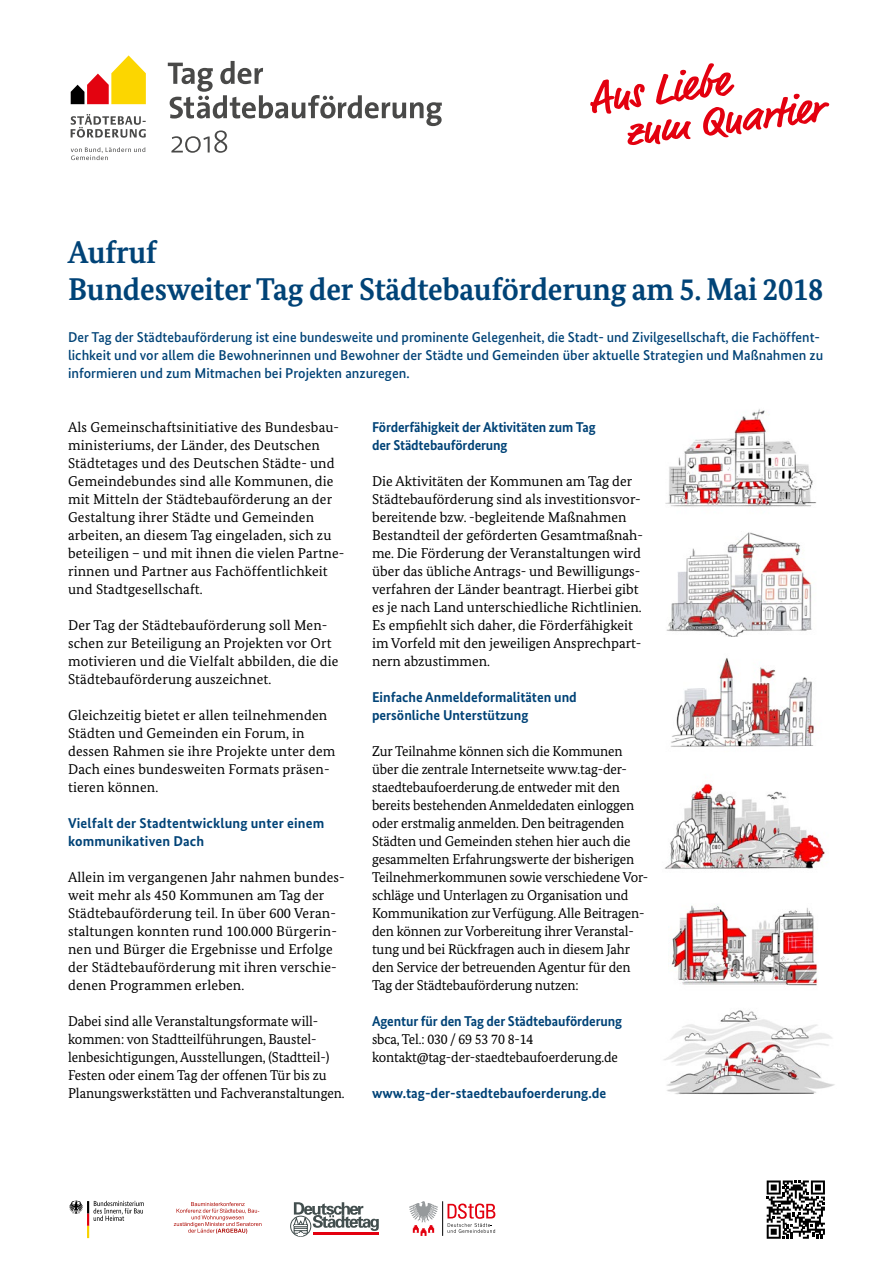
<style>
.page{position:relative;width:893px;height:1263px;background:#fff}
.page>*{position:absolute;margin:0;border:0;box-sizing:border-box;transform-origin:0 0}
.t1{font:700 31.5px/37.8px "Bundes Serif";letter-spacing:-.005em;color:#004377}
.t2{font:14.25px/18px "Bundes Serif";color:#000}
.t3{font:500 14.25px/18px "Bundes Sans";color:#004377}
.t4{font:700 14.25px/18px "Bundes Sans";color:#004377}
</style>
<div class="page">
<svg style="left:174px;top:1202px;width:87px;height:32px"></svg>
<div style="left:290px;top:1216px;width:21px;height:20px;border:1px solid #434f4f;border-radius:50%"></div>
<svg style="left:294px;top:1202px;width:85px;height:34px"></svg>
<svg style="left:71px;top:55px;width:75px;height:49px"></svg>
<svg style="left:71px;top:147px;width:74px;height:13px"></svg>
<svg style="left:71px;top:114px;width:75px;height:24px"></svg>
<svg style="left:168px;top:61px;width:274px;height:92px"></svg>
<svg style="left:590px;top:63px;width:239px;height:82px"></svg>
<img style="left:664px;top:783px;width:162px;height:86px">
<img style="left:665px;top:409px;width:151px;height:98px">
<img style="left:666px;top:532px;width:146px;height:104px">
<img style="left:670px;top:658px;width:144px;height:89px">
<img style="left:671px;top:905px;width:147px;height:81px">
<img style="left:663px;top:1010px;width:172px;height:85px">
<svg style="left:69px;top:1200px;width:75px;height:38px"></svg>
<hr style="left:442px;top:1201px;width:1px;height:35px;background:#000">
<svg style="left:447px;top:1203px;width:48px;height:30px"></svg>
<svg style="left:409px;top:1201px;width:29px;height:35px"></svg>
<svg style="left:767px;top:1180px;width:58px;height:59px"></svg>
<h1 class="t1" style="left:68px;top:233px;width:757px">Aufruf<br>Bundesweiter Tag der Städtebauförderung am 5. Mai 2018</h1>
<p class="t3" style="left:68px;top:328px;width:757px">Der Tag der Städtebauförderung ist eine bundesweite und prominente Gelegenheit, die Stadt- und Zivilgesellschaft, die Fachöffent&shy;lichkeit und vor allem die Bewohnerinnen und Bewohner der Städte und Gemeinden über aktuelle Strategien und Maßnahmen zu informieren und zum Mitmachen bei Projekten anzuregen.</p>
<p class="t2" style="left:68px;top:418px;width:278px">Als Gemeinschaftsinitiative des Bundesbau&shy;ministeriums, der Länder, des Deutschen Städtetages und des Deutschen Städte- und Gemeindebundes sind alle Kommunen, die mit Mitteln der Städtebauförderung an der Gestaltung ihrer Städte und Gemeinden arbeiten, an diesem Tag eingeladen, sich zu beteiligen – und mit ihnen die vielen Partne&shy;rinnen und Partner aus Fachöffentlichkeit und Stadtgesellschaft.</p>
<p class="t2" style="left:68px;top:616px;width:272px">Der Tag der Städtebauförderung soll Men&shy;schen zur Beteiligung an Projekten vor Ort motivieren und die Vielfalt abbilden, die die Städtebauförderung auszeichnet.</p>
<p class="t2" style="left:68px;top:706px;width:269px">Gleichzeitig bietet er allen teilnehmenden Städten und Gemeinden ein Forum, in dessen Rahmen sie ihre Projekte unter dem Dach eines bundesweiten Formats präsen&shy;tieren können.</p>
<p class="t4" style="left:68px;top:814px;width:258px">Vielfalt der Stadtentwicklung unter einem kommunikativen Dach</p>
<p class="t2" style="left:68px;top:868px;width:278px">Allein im vergangenen Jahr nahmen bundes&shy;weit mehr als 450 Kommunen am Tag der Städtebauförderung teil. In über 600 Veran&shy;staltungen konnten rund 100.000 Bürgerin&shy;nen und Bürger die Ergebnisse und Erfolge der Städtebauförderung mit ihren verschie&shy;denen Programmen erleben.</p>
<p class="t2" style="left:68px;top:1012px;width:278px">Dabei sind alle Veranstaltungsformate will&shy;kommen: von Stadtteilführungen, Baustel&shy;lenbesichtigungen, Ausstellungen, (Stadtteil-)<br>Festen oder einem Tag der offenen Tür bis zu Planungswerkstätten und Fachveranstaltungen.</p>
<p class="t4" style="left:372px;top:418px;width:225px">Förderfähigkeit der Aktivitäten zum Tag der Städtebauförderung</p>
<p class="t2" style="left:372px;top:472px;width:272px">Die Aktivitäten der Kommunen am Tag der Städtebauförderung sind als investitionsvor&shy;bereitende bzw. -begleitende Maßnahmen Bestandteil der geförderten Gesamtmaßnah&shy;me. Die Förderung der Veranstaltungen wird über das übliche Antrags- und Bewilligungs&shy;verfahren der Länder beantragt. Hierbei gibt es je nach Land unterschiedliche Richtlinien.<br>Es empfiehlt sich daher, die Förderfähigkeit im Vorfeld mit den jeweiligen Ansprechpart&shy;nern abzustimmen.</p>
<p class="t4" style="left:372px;top:688px;width:206px">Einfache Anmeldeformalitäten und persönliche Unterstützung</p>
<p class="t2" style="left:372px;top:742px;width:278px">Zur Teilnahme können sich die Kommunen über die zentrale Internetseite www.tag-der&shy;staedtebaufoerderung.de entweder mit den bereits bestehenden Anmeldedaten einloggen oder erstmalig anmelden. Den beitragenden Städten und Gemeinden stehen hier auch die gesammelten Erfahrungswerte der bisherigen Teilnehmerkommunen sowie verschiedene Vor&shy;schläge und Unterlagen zu Organisation und Kommunikation zur Verfügung. Alle Beitragen&shy;den können zur Vorbereitung ihrer Veranstal&shy;tung und bei Rückfragen auch in diesem Jahr den Service der betreuenden Agentur für den Tag der Städtebauförderung nutzen:</p>
<p class="t4" style="left:372px;top:1012px;width:252px">Agentur für den Tag der Städtebauförderung</p>
<p class="t2" style="left:372px;top:1030px;width:247px">sbca, Tel.: 030 / 69 53 70 8-14 kontakt@tag-der-staedtebaufoerderung.de</p>
<p class="t4" style="left:372px;top:1084px;width:236px">www.tag-der-staedtebaufoerderung.de</p>
</div>
